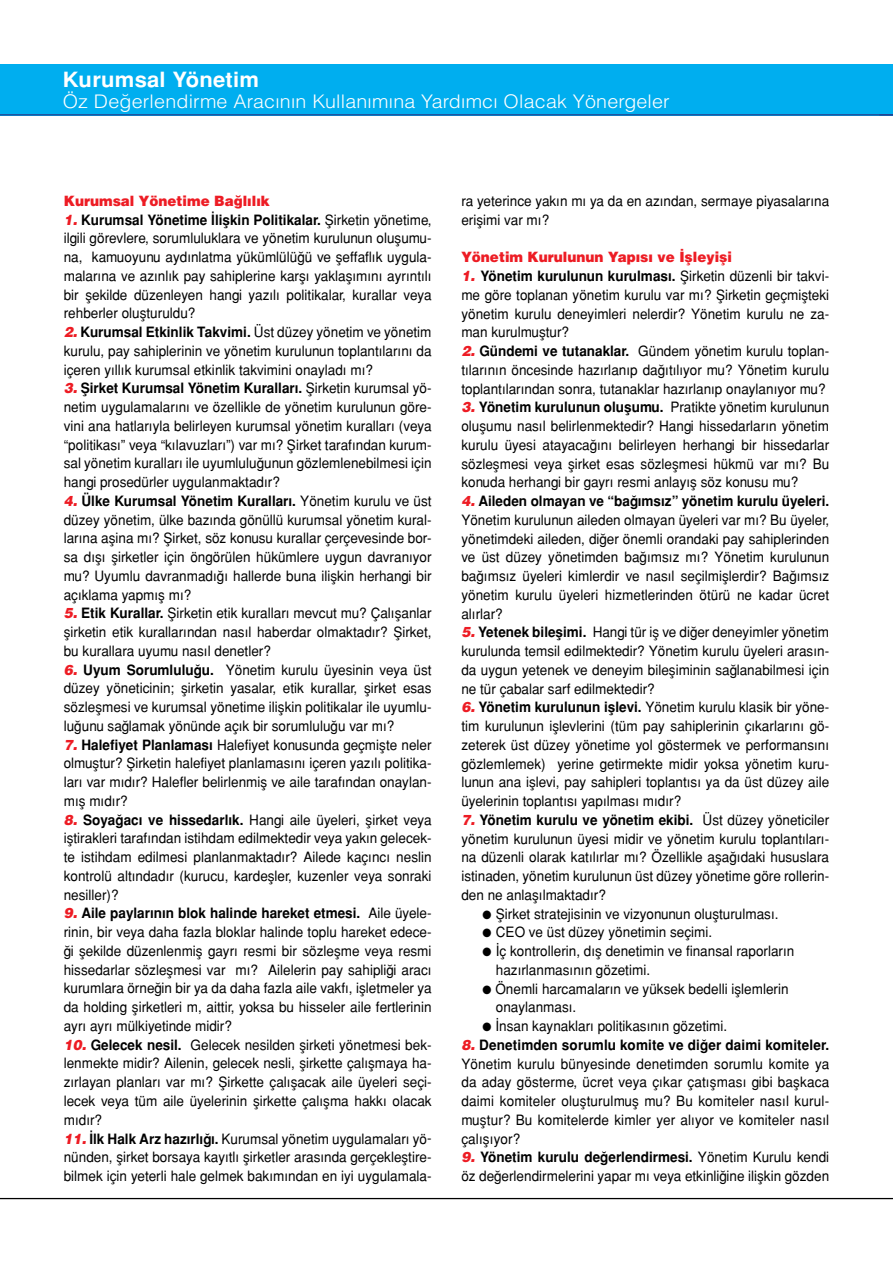
<style>
.page{position:relative;width:893px;height:1263px;background:#fff}
.page>*{position:absolute;margin:0;border:0;box-sizing:border-box;transform-origin:0 0}
.t1{font:700 21px "Helvetica Tr";letter-spacing:.01em;color:#fff;scale:1.05 1}
.t2{font:18.75px "Helvetica Light Normal Tr";letter-spacing:.01em;color:#fff;scale:1.05 1}
.t3{font:14.25px/18.8px "Helvetica Normal Tr";color:#000;text-align:justify;scale:.95 1}
.t4{font:700 14.25px "Helvetica Tr";color:#000;scale:.95 1}
.t5{font:14.25px "Helvetica Black Tr";color:#ed1c24;scale:.95 1}
.s1{font-family:"Helvetica Black Italic Tr";font-weight:400;color:#ed1c24}
.s2{font-family:"Helvetica Normal Tr";font-weight:400}
.s3{font-family:"Helvetica Black Italic Tr";color:#ed1c24}
.s4{font-family:"Helvetica Tr";font-weight:700}
</style>
<div class="page">
<hr style="left:0;top:1198px;width:893px;height:1px;background:#000">
<div style="left:0;top:64px;width:892px;height:51px;background:#00aeef"></div>
<div style="left:880px;top:64px;width:13px;height:51px;background:#00aeef"></div>
<hr style="left:0;top:114px;width:893px;height:1px;background:#25408f">
<h1 class="t1" style="left:63px;top:67px;width:189px">Kurumsal Yönetim</h1>
<h2 class="t2" style="left:63px;top:89px;width:580px">Öz Değerlendirme Aracının Kullanımına Yardımcı Olacak Yönergeler</h2>
<p class="t5" style="left:64px;top:191px;width:218px">Kurumsal Yönetime Bağlılık</p>
<p class="t4" style="left:64px;top:211px;width:389px"><span class="s1">1.</span> Kurumsal Yönetime İlişkin Politikalar. <span class="s2">Şirketin yönetime,</span></p>
<p class="t3" style="left:64px;top:229px;width:389px">ilgili görevlere, sorumluluklara ve yönetim kurulunun oluşumu&shy;na, kamuoyunu aydınlatma yükümlülüğü ve şeffaflık uygula&shy;malarına ve azınlık pay sahiplerine karşı yaklaşımını ayrıntılı bir şekilde düzenleyen hangi yazılı politikalar, kurallar veya rehberler oluşturuldu?</p>
<p class="t4" style="left:64px;top:324px;width:389px"><span class="s1">2.</span> Kurumsal Etkinlik Takvimi. <span class="s2">Üst düzey yönetim ve yönetim</span></p>
<p class="t3" style="left:64px;top:341px;width:389px">kurulu, pay sahiplerinin ve yönetim kurulunun toplantılarını da içeren yıllık kurumsal etkinlik takvimini onayladı mı?</p>
<p class="t4" style="left:64px;top:380px;width:389px"><span class="s1">3.</span> Şirket Kurumsal Yönetim Kuralları. <span class="s2">Şirketin kurumsal yö-</span></p>
<p class="t3" style="left:64px;top:398px;width:389px">netim uygulamalarını ve özellikle de yönetim kurulunun göre&shy;vini ana hatlarıyla belirleyen kurumsal yönetim kuralları (veya “politikası” veya “kılavuzları”) var mı? Şirket tarafından kurum&shy;sal yönetim kuralları ile uyumluluğunun gözlemlenebilmesi için hangi prosedürler uygulanmaktadır?</p>
<p class="t4" style="left:64px;top:492px;width:389px"><span class="s1">4.</span> Ülke Kurumsal Yönetim Kuralları. <span class="s2">Yönetim kurulu ve üst</span></p>
<p class="t3" style="left:64px;top:510px;width:389px">düzey yönetim, ülke bazında gönüllü kurumsal yönetim kural&shy;larına aşina mı? Şirket, söz konusu kurallar çerçevesinde bor&shy;sa dışı şirketler için öngörülen hükümlere uygun davranıyor mu? Uyumlu davranmadığı hallerde buna ilişkin herhangi bir açıklama yapmış mı?</p>
<p class="t3" style="left:64px;top:604px;width:389px"><span class="s3">5.</span> <span class="s4">Etik Kurallar.</span> Şirketin etik kuralları mevcut mu? Çalışanlar şirketin etik kurallarından nasıl haberdar olmaktadır? Şirket, bu kurallara uyumu nasıl denetler?</p>
<p class="t3" style="left:64px;top:660px;width:389px"><span class="s3">6.</span> <span class="s4">Uyum Sorumluluğu.</span> Yönetim kurulu üyesinin veya üst düzey yöneticinin; şirketin yasalar, etik kurallar, şirket esas sözleşmesi ve kurumsal yönetime ilişkin politikalar ile uyumlu&shy;luğunu sağlamak yönünde açık bir sorumluluğu var mı?</p>
<p class="t3" style="left:64px;top:735px;width:389px"><span class="s3">7.</span> <span class="s4">Halefiyet Planlaması</span> Halefiyet konusunda geçmişte neler olmuştur? Şirketin halefiyet planlamasını içeren yazılı politika&shy;ları var mıdır? Halefler belirlenmiş ve aile tarafından onaylan&shy;mış mıdır?</p>
<p class="t3" style="left:64px;top:810px;width:389px"><span class="s3">8.</span> <span class="s4">Soyağacı ve hissedarlık.</span> Hangi aile üyeleri, şirket veya iştirakleri tarafından istihdam edilmektedir veya yakın gelecek&shy;te istihdam edilmesi planlanmaktadır? Ailede kaçıncı neslin kontrolü altındadır (kurucu, kardeşler, kuzenler veya sonraki nesiller)?</p>
<p class="t4" style="left:64px;top:905px;width:389px"><span class="s1">9.</span> Aile paylarının blok halinde hareket etmesi. <span class="s2">Aile üyele-</span></p>
<p class="t3" style="left:64px;top:923px;width:389px">rinin, bir veya daha fazla bloklar halinde toplu hareket edece&shy;ği şekilde düzenlenmiş gayrı resmi bir sözleşme veya resmi hissedarlar sözleşmesi var mı? Ailelerin pay sahipliği aracı kurumlara örneğin bir ya da daha fazla aile vakfı, işletmeler ya da holding şirketleri m, aittir, yoksa bu hisseler aile fertlerinin ayrı ayrı mülkiyetinde midir?</p>
<p class="t3" style="left:64px;top:1035px;width:389px"><span class="s3">10.</span> <span class="s4">Gelecek nesil.</span> Gelecek nesilden şirketi yönetmesi bek&shy;lenmekte midir? Ailenin, gelecek nesli, şirkette çalışmaya ha&shy;zırlayan planları var mı? Şirkette çalışacak aile üyeleri seçi&shy;lecek veya tüm aile üyelerinin şirkette çalışma hakkı olacak mıdır?</p>
<p class="t3" style="left:64px;top:1129px;width:389px"><span class="s3">11.</span> <span class="s4">İlk Halk Arz hazırlığı.</span> Kurumsal yönetim uygulamaları yö&shy;nünden, şirket borsaya kayıtlı şirketler arasında gerçekleştire&shy;bilmek için yeterli hale gelmek bakımından en iyi uygulamala-</p>
<p class="t3" style="left:461px;top:192px;width:389px">ra yeterince yakın mı ya da en azından, sermaye piyasalarına erişimi var mı?</p>
<p class="t5" style="left:461px;top:248px;width:286px">Yönetim Kurulunun Yapısı ve İşleyişi</p>
<p class="t4" style="left:461px;top:267px;width:389px"><span class="s1">1.</span> Yönetim kurulunun kurulması. <span class="s2">Şirketin düzenli bir takvi-</span></p>
<p class="t3" style="left:461px;top:285px;width:389px">me göre toplanan yönetim kurulu var mı? Şirketin geçmişteki yönetim kurulu deneyimleri nelerdir? Yönetim kurulu ne za&shy;man kurulmuştur?</p>
<p class="t3" style="left:461px;top:342px;width:389px"><span class="s3">2.</span> <span class="s4">Gündemi ve tutanaklar.</span> Gündem yönetim kurulu toplan&shy;tılarının öncesinde hazırlanıp dağıtılıyor mu? Yönetim kurulu toplantılarından sonra, tutanaklar hazırlanıp onaylanıyor mu?</p>
<p class="t4" style="left:461px;top:399px;width:389px"><span class="s1">3.</span> Yönetim kurulunun oluşumu. <span class="s2">Pratikte yönetim kurulunun</span></p>
<p class="t3" style="left:461px;top:417px;width:389px">oluşumu nasıl belirlenmektedir? Hangi hissedarların yönetim kurulu üyesi atayacağını belirleyen herhangi bir hissedarlar sözleşmesi veya şirket esas sözleşmesi hükmü var mı? Bu konuda herhangi bir gayrı resmi anlayış söz konusu mu?</p>
<p class="t4" style="left:461px;top:492px;width:389px"><span class="s1">4.</span> Aileden olmayan ve “bağımsız” yönetim kurulu üyeleri.</p>
<p class="t3" style="left:461px;top:510px;width:389px">Yönetim kurulunun aileden olmayan üyeleri var mı? Bu üyeler, yönetimdeki aileden, diğer önemli orandaki pay sahiplerinden ve üst düzey yönetimden bağımsız mı? Yönetim kurulunun bağımsız üyeleri kimlerdir ve nasıl seçilmişlerdir? Bağımsız yönetim kurulu üyeleri hizmetlerinden ötürü ne kadar ücret alırlar?</p>
<p class="t3" style="left:461px;top:623px;width:389px"><span class="s3">5.</span> <span class="s4">Yetenek bileşimi.</span> Hangi tür iş ve diğer deneyimler yönetim kurulunda temsil edilmektedir? Yönetim kurulu üyeleri arasın&shy;da uygun yetenek ve deneyim bileşiminin sağlanabilmesi için ne tür çabalar sarf edilmektedir?</p>
<p class="t3" style="left:461px;top:698px;width:389px"><span class="s3">6.</span> <span class="s4">Yönetim kurulunun işlevi.</span> Yönetim kurulu klasik bir yöne&shy;tim kurulunun işlevlerini (tüm pay sahiplerinin çıkarlarını gö&shy;zeterek üst düzey yönetime yol göstermek ve performansını gözlemlemek) yerine getirmekte midir yoksa yönetim kuru&shy;lunun ana işlevi, pay sahipleri toplantısı ya da üst düzey aile üyelerinin toplantısı yapılması mıdır?</p>
<p class="t4" style="left:461px;top:811px;width:389px"><span class="s1">7.</span> Yönetim kurulu ve yönetim ekibi. <span class="s2">Üst düzey yöneticiler</span></p>
<p class="t3" style="left:461px;top:829px;width:389px">yönetim kurulunun üyesi midir ve yönetim kurulu toplantıları&shy;na düzenli olarak katılırlar mı? Özellikle aşağıdaki hususlara istinaden, yönetim kurulunun üst düzey yönetime göre rollerin&shy;den ne anlaşılmaktadır?</p>
<p class="t3" style="left:483px;top:904px;width:313px">● Şirket stratejisinin ve vizyonunun oluşturulması.</p>
<p class="t3" style="left:483px;top:923px;width:243px">● CEO ve üst düzey yönetimin seçimi.</p>
<p class="t3" style="left:496px;top:942px;width:316px;text-indent:-13px">● İç kontrollerin, dış denetimin ve finansal raporların hazırlanmasının gözetimi.</p>
<p class="t3" style="left:496px;top:979px;width:310px;text-indent:-13px">● Önemli harcamaların ve yüksek bedelli işlemlerin onaylanması.</p>
<p class="t3" style="left:483px;top:1017px;width:259px">● İnsan kaynakları politikasının gözetimi.</p>
<p class="t4" style="left:461px;top:1036px;width:389px"><span class="s1">8.</span> Denetimden sorumlu komite ve diğer daimi komiteler.</p>
<p class="t3" style="left:461px;top:1054px;width:389px">Yönetim kurulu bünyesinde denetimden sorumlu komite ya da aday gösterme, ücret veya çıkar çatışması gibi başkaca daimi komiteler oluşturulmuş mu? Bu komiteler nasıl kurul&shy;muştur? Bu komitelerde kimler yer alıyor ve komiteler nasıl çalışıyor?</p>
<p class="t4" style="left:461px;top:1149px;width:389px"><span class="s1">9.</span> Yönetim kurulu değerlendirmesi. <span class="s2">Yönetim Kurulu kendi</span></p>
<p class="t3" style="left:461px;top:1167px;width:389px">öz değerlendirmelerini yapar mı veya etkinliğine ilişkin gözden</p>
</div>
